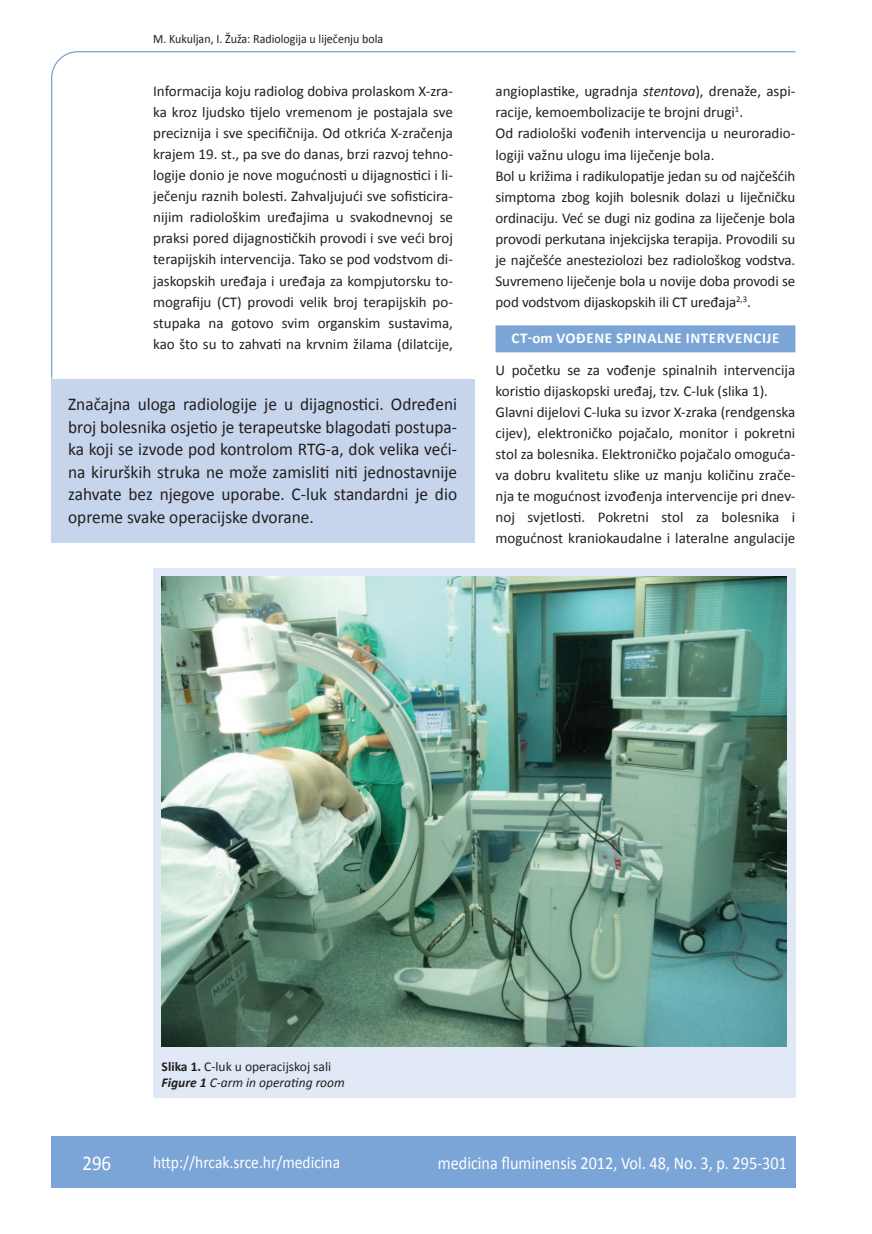
<style>
.page{position:relative;width:872px;height:1234px;background:#fff}
.page>*{position:absolute;margin:0;border:0;box-sizing:border-box;transform-origin:0 0}
.t1{font:21px "Calibri";color:#fff;scale:.9 1}
.anterfile{font:18px/22.5px "Calibri";color:#231f20;text-align:justify;scale:.96 1}
.t2{font:18px "Calibri";color:#fff;scale:.9 1}
.t3{font:17.25px "Calibri";color:#fff;scale:.9 1}
.osnovni_tekst{font:15px/21px "Calibri";color:#231f20;text-align:justify}
.naslov_ruler{font:700 15px "Calibri";letter-spacing:.04em;color:#fff}
.potpis_slika{font:13.5px/16.5px "Calibri";color:#231f20}
.glava{font:12.75px "Calibri";color:#231f20;scale:.94 1}
.s1{font-style:italic}
.s2{font-weight:700}
.s3{font-weight:700;font-style:italic}
</style>
<div class="page">
<svg style="left:51px;top:51px;width:745px;height:328px"></svg>
<div style="left:51px;top:1135px;width:744px;height:51px;background:#7ca5d7"></div>
<div style="left:495px;top:325px;width:300px;height:27px;background:#7ca5d7"></div>
<div style="left:51px;top:379px;width:423px;height:164px;background:#c6d5ec"></div>
<div style="left:153px;top:568px;width:642px;height:529px;background:#e1e9f6"></div>
<img style="left:162px;top:576px;width:625px;height:469px">
<p class="glava" style="left:153px;top:30px;width:246px">M. Kukuljan, I. Žuža: Radiologija u liječenju bola</p>
<p class="osnovni_tekst" style="left:153px;top:80px;width:301px">Informacija koju radiolog dobiva prolaskom X-zra&shy;ka kroz ljudsko tijelo vremenom je postajala sve preciznija i sve specifičnija. Od otkrića X-zračenja krajem 19. st., pa sve do danas, brzi razvoj tehno&shy;logije donio je nove mogućnosti u dijagnostici i li&shy;ječenju raznih bolesti. Zahvaljujući sve sofisticira&shy;nijim radiološkim uređajima u svakodnevnoj se praksi pored dijagnostičkih provodi i sve veći broj terapijskih intervencija. Tako se pod vodstvom di&shy;jaskopskih uređaja i uređaja za kompjutorsku to&shy;mografiju (CT) provodi velik broj terapijskih po&shy;stupaka na gotovo svim organskim sustavima, kao što su to zahvati na krvnim žilama (dilatcije,</p>
<p class="osnovni_tekst" style="left:495px;top:80px;width:301px">angioplastike, ugradnja <span class="s1">stentova</span>), drenaže, aspi&shy;racije, kemoembolizacije te brojni drugi<sup>1</sup>.</p>
<p class="osnovni_tekst" style="left:495px;top:122px;width:301px">Od radiološki vođenih intervencija u neuroradio&shy;logiji važnu ulogu ima liječenje bola.</p>
<p class="osnovni_tekst" style="left:495px;top:164px;width:301px">Bol u križima i radikulopatije jedan su od najčešćih simptoma zbog kojih bolesnik dolazi u liječničku ordinaciju. Već se dugi niz godina za liječenje bola provodi perkutana injekcijska terapija. Provodili su je najčešće anesteziolozi bez radiološkog vodstva.<br>Suvremeno liječenje bola u novije doba provodi se pod vodstvom dijaskopskih ili CT uređaja<sup>2,3</sup>.</p>
<p class="naslov_ruler" style="left:511px;top:328px;width:269px">CT-om VOĐENE SPINALNE INTERVENCIJE</p>
<p class="osnovni_tekst" style="left:495px;top:358px;width:301px">U početku se za vođenje spinalnih intervencija koristio dijaskopski uređaj, tzv. C-luk (slika 1).</p>
<p class="osnovni_tekst" style="left:495px;top:400px;width:301px">Glavni dijelovi C-luka su izvor X-zraka (rendgenska cijev), elektroničko pojačalo, monitor i pokretni stol za bolesnika. Elektroničko pojačalo omoguća&shy;va dobru kvalitetu slike uz manju količinu zrače&shy;nja te mogućnost izvođenja intervencije pri dnev&shy;noj svjetlosti. Pokretni stol za bolesnika i mogućnost kraniokaudalne i lateralne angulacije</p>
<p class="anterfile" style="left:68px;top:392px;width:407px">Značajna uloga radiologije je u dijagnostici. Određeni broj bolesnika osjetio je terapeutske blagodati postupa&shy;ka koji se izvode pod kontrolom RTG-a, dok velika veći&shy;na kirurških struka ne može zamisliti niti jednostavnije zahvate bez njegove uporabe. C-luk standardni je dio opreme svake operacijske dvorane.</p>
<p class="potpis_slika" style="left:162px;top:1057px;width:185px"><span class="s2">Slika 1.</span> C-luk u operacijskoj sali<br><span class="s3">Figure 1</span> <span class="s1">C-arm in operating room</span></p>
<p class="t1" style="left:82px;top:1149px;width:33px">296</p>
<p class="t3" style="left:153px;top:1150px;width:209px">http://hrcak.srce.hr/medicina</p>
<p class="t2" style="left:438px;top:1151px;width:389px">medicina fluminensis 2012, Vol. 48, No. 3, p. 295-301</p>
</div>
